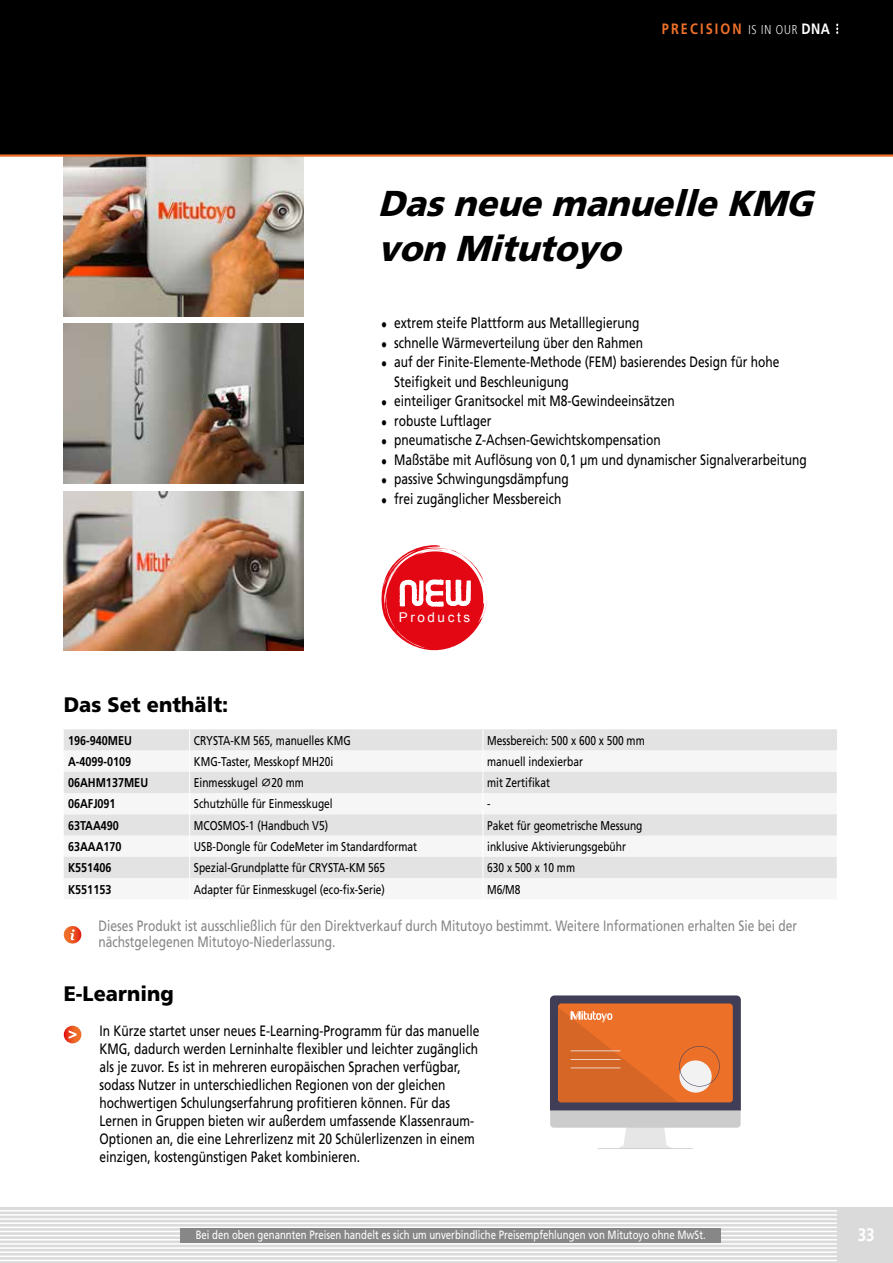
<style>
.page{position:relative;width:893px;height:1263px;background:#fff}
.page>*{position:absolute;margin:0;border:0;box-sizing:border-box;transform-origin:0 0}
.t1{font:italic 900 36px/45px "Mitutoyo Frutiger";color:#000}
.t2{font:900 21px "Mitutoyo Frutiger";color:#000}
.t3{font:700 18px "Mitutoyo Frutiger";color:#fff}
.t4{font:15px/18px "Mitutoyo Frutiger";color:#000}
.t5{font:15px/15px "Mitutoyo Frutiger";color:#878787}
.t6{font:700 15px "Mitutoyo Frutiger";letter-spacing:.14em;color:#ee712a}
.t7{font:13.5px "Arial";letter-spacing:.19em;color:#fff}
.t8{font:12.75px "Mitutoyo Frutiger";color:#000}
.t9{font:700 12.75px "Mitutoyo Frutiger";color:#000}
.t10{font:12px "Mitutoyo Frutiger";color:#fff}
.s1{font-weight:300;font-size:12.75px;color:#fff}
.s2{color:#fff}
</style>
<div class="page">
<div style="left:0;top:1208px;width:838px;height:55px;background:#dadada"></div>
<hr style="left:0;top:1210px;width:838px;height:1px;background:#fff">
<hr style="left:0;top:1214px;width:838px;height:2px;background:#fff">
<hr style="left:0;top:1218px;width:838px;height:2px;background:#fff">
<hr style="left:0;top:1222px;width:838px;height:2px;background:#fff">
<hr style="left:0;top:1226px;width:838px;height:2px;background:#fff">
<hr style="left:0;top:1231px;width:838px;height:1px;background:#fff">
<hr style="left:0;top:1235px;width:838px;height:1px;background:#fff">
<hr style="left:0;top:1239px;width:838px;height:1px;background:#fff">
<hr style="left:0;top:1243px;width:838px;height:1px;background:#fff">
<hr style="left:0;top:1247px;width:838px;height:2px;background:#fff">
<hr style="left:0;top:1251px;width:838px;height:2px;background:#fff">
<hr style="left:0;top:1255px;width:838px;height:2px;background:#fff">
<hr style="left:0;top:1260px;width:838px;height:1px;background:#fff">
<div style="left:838px;top:1208px;width:55px;height:55px;background:#dadada"></div>
<div style="left:181px;top:1229px;width:540px;height:14px;background:#878787"></div>
<div style="left:0;top:0;width:893px;height:155px;background:#000"></div>
<img style="left:64px;top:491px;width:239px;height:160px">
<img style="left:64px;top:324px;width:239px;height:159px">
<img style="left:64px;top:157px;width:239px;height:159px">
<hr style="left:0;top:154px;width:893px;height:3px;background:#ee712a">
<hr style="left:619px;top:1147px;width:52px;height:2px;background:#e6e6e6">
<hr style="left:598px;top:1148px;width:95px;height:1px;background:#ccc">
<svg style="left:550px;top:995px;width:191px;height:133px;background:#c47750"></svg>
<svg style="left:64px;top:729px;width:773px;height:150px"></svg>
<svg style="left:381px;top:545px;width:106px;height:106px"></svg>
<svg style="left:64px;top:926px;width:17px;height:17px"></svg>
<svg style="left:64px;top:1026px;width:17px;height:17px"></svg>
<svg style="left:69px;top:1030px;width:8px;height:9px"></svg>
<svg style="left:836px;top:24px;width:2px;height:10px"></svg>
<p class="t6" style="left:662px;top:20px;width:170px">PRECISION <span class="s1">IS IN OUR</span> <span class="s2">DNA</span></p>
<h1 class="t1" style="left:378px;top:181px;width:447px">DasneuemanuelleKMG von Mitutoyo</h1>
<p class="t4" style="left:381px;top:314px;width:260px">• extrem steife Plattform aus Metalllegierung</p>
<p class="t4" style="left:381px;top:333px;width:263px">• schnelle Wärmeverteilung über den Rahmen</p>
<p class="t4" style="left:394px;top:352px;width:387px;line-height:19.5px;text-indent:-13px">• auf der Finite-Elemente-Methode (FEM) basierendes Design für hohe<br>Steifigkeit und Beschleunigung</p>
<p class="t4" style="left:381px;top:392px;width:295px">• einteiliger Granitsockel mit M8-Gewindeeinsätzen</p>
<p class="t4" style="left:381px;top:411px;width:112px">• robuste Luftlager</p>
<p class="t4" style="left:381px;top:431px;width:281px">• pneumatische Z-Achsen-Gewichtskompensation</p>
<p class="t4" style="left:381px;top:450px;width:427px">• Maßstäbe mit Auflösung von 0,1 μm und dynamischer Signalverarbeitung</p>
<p class="t4" style="left:381px;top:470px;width:189px">• passive Schwingungsdämpfung</p>
<p class="t4" style="left:381px;top:489px;width:182px">• frei zugänglicher Messbereich</p>
<h2 class="t2" style="left:64px;top:692px;width:166px">Das Set enthält:</h2>
<p class="t7" style="left:399px;top:609px;width:73px">Products</p>
<p class="t9" style="left:68px;top:733px;width:65px">196-940MEU</p>
<p class="t8" style="left:194px;top:733px;width:158px">CRYSTA-KM 565, manuelles KMG</p>
<p class="t8" style="left:487px;top:733px;width:159px">Messbereich: 500 x 600 x 500 mm</p>
<p class="t9" style="left:68px;top:754px;width:65px">A-4099-0109</p>
<p class="t8" style="left:194px;top:754px;width:141px">KMG-Taster, Messkopf MH20i</p>
<p class="t8" style="left:487px;top:754px;width:97px">manuell indexierbar</p>
<p class="t9" style="left:68px;top:775px;width:82px">06AHM137MEU</p>
<p class="t8" style="left:194px;top:775px;width:111px">Einmesskugel ⌀20 mm</p>
<p class="t8" style="left:487px;top:775px;width:64px">mit Zertifikat</p>
<p class="t9" style="left:68px;top:796px;width:49px">06AFJ091</p>
<p class="t8" style="left:194px;top:796px;width:140px">Schutzhülle für Einmesskugel</p>
<p class="t8" style="left:487px;top:796px;width:5px">-</p>
<p class="t9" style="left:68px;top:818px;width:52px">63TAA490</p>
<p class="t8" style="left:194px;top:818px;width:136px">MCOSMOS-1 (Handbuch V5)</p>
<p class="t8" style="left:487px;top:818px;width:157px">Paket für geometrische Messung</p>
<p class="t9" style="left:68px;top:839px;width:55px">63AAA170</p>
<p class="t8" style="left:194px;top:839px;width:225px">USB-Dongle für CodeMeter im Standardformat</p>
<p class="t8" style="left:487px;top:839px;width:140px">inklusive Aktivierungsgebühr</p>
<p class="t9" style="left:68px;top:860px;width:45px">K551406</p>
<p class="t8" style="left:194px;top:860px;width:193px">Spezial-Grundplatte für CRYSTA-KM 565</p>
<p class="t8" style="left:487px;top:860px;width:89px">630 x 500 x 10 mm</p>
<p class="t9" style="left:68px;top:881px;width:45px">K551153</p>
<p class="t8" style="left:194px;top:881px;width:192px">Adapter für Einmesskugel (eco-fix-Serie)</p>
<p class="t8" style="left:487px;top:881px;width:35px">M6/M8</p>
<p class="t5" style="left:99px;top:919px;width:700px">Dieses Produkt ist ausschließlich für den Direktverkauf durch Mitutoyo bestimmt. Weitere Informationen erhalten Sie bei der nächstgelegenen Mitutoyo-Niederlassung.</p>
<h2 class="t2" style="left:64px;top:980px;width:112px">E-Learning</h2>
<p class="t4" style="left:99px;top:1022px;width:382px">In Kürze startet unser neues E-Learning-Programm für das manuelle KMG, dadurch werden Lerninhalte flexibler und leichter zugänglich als je zuvor. Es ist in mehreren europäischen Sprachen verfügbar, sodass Nutzer in unterschiedlichen Regionen von der gleichen hochwertigen Schulungserfahrung profitieren können. Für das Lernen in Gruppen bieten wir außerdem umfassende Klassenraum-Optionen an, die eine Lehrerlizenz mit 20 Schülerlizenzen in einem einzigen, kostengünstigen Paket kombinieren.</p>
<p class="t10" style="left:196px;top:1227px;width:511px">Bei den oben genannten Preisen handelt es sich um unverbindliche Preisempfehlungen von Mitutoyo ohne MwSt.</p>
<p class="t3" style="left:858px;top:1224px;width:19px">33</p>
</div>
